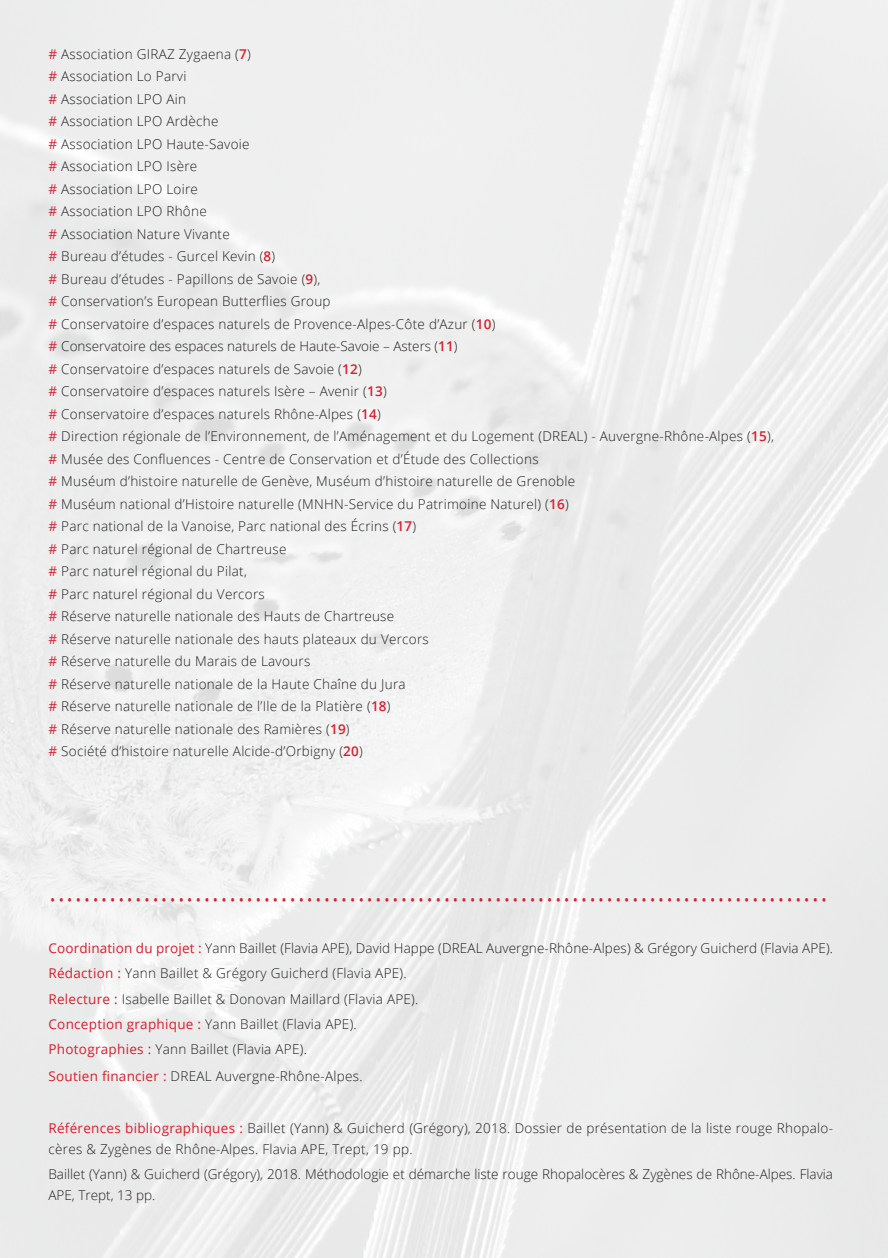
<style>
.page{position:relative;width:888px;height:1258px;background:#fff}
.page>*{position:absolute;margin:0;border:0;box-sizing:border-box;transform-origin:0 0}
.Titre_chapitre_PG{font:300 36px "Open Sans";color:#d81e2c}
.Titre_chapitre_PG-2{font:300 13.5px/21px "Open Sans";letter-spacing:.02em;color:#231f20}
.Titre_chapitre_PG-3{font:300 13.5px/21px "Open Sans";color:#231f20}
.s1{font-weight:400;color:#d81e2c}
.s2{font-weight:600;color:#d81e2c}
</style>
<div class="page">
<p class="Titre_chapitre_PG-2" style="left:49px;top:43px;width:204px"><span class="s1">#</span> Association GIRAZ Zygaena (<span class="s2">7</span>)</p>
<p class="Titre_chapitre_PG-2" style="left:49px;top:66px;width:139px"><span class="s1">#</span> Association Lo Parvi</p>
<p class="Titre_chapitre_PG-2" style="left:49px;top:88px;width:139px"><span class="s1">#</span> Association LPO Ain</p>
<p class="Titre_chapitre_PG-2" style="left:49px;top:111px;width:172px"><span class="s1">#</span> Association LPO Ardèche</p>
<p class="Titre_chapitre_PG-2" style="left:49px;top:133px;width:203px"><span class="s1">#</span> Association LPO Haute-Savoie</p>
<p class="Titre_chapitre_PG-2" style="left:49px;top:156px;width:150px"><span class="s1">#</span> Association LPO Isère</p>
<p class="Titre_chapitre_PG-2" style="left:49px;top:178px;width:151px"><span class="s1">#</span> Association LPO Loire</p>
<p class="Titre_chapitre_PG-2" style="left:49px;top:201px;width:160px"><span class="s1">#</span> Association LPO Rhône</p>
<p class="Titre_chapitre_PG-2" style="left:49px;top:223px;width:183px"><span class="s1">#</span> Association Nature Vivante</p>
<p class="Titre_chapitre_PG-2" style="left:49px;top:246px;width:228px"><span class="s1">#</span> Bureau d’études - Gurcel Kevin (<span class="s2">8</span>)</p>
<p class="Titre_chapitre_PG-2" style="left:49px;top:268px;width:273px"><span class="s1">#</span> Bureau d’études - Papillons de Savoie (<span class="s2">9</span>),</p>
<p class="Titre_chapitre_PG-2" style="left:49px;top:291px;width:284px"><span class="s1">#</span> Conservation’s European Butterflies Group</p>
<p class="Titre_chapitre_PG-2" style="left:49px;top:313px;width:448px"><span class="s1">#</span> Conservatoire d’espaces naturels de Provence-Alpes-Côte d’Azur (<span class="s2">10</span>)</p>
<p class="Titre_chapitre_PG-3" style="left:49px;top:336px;width:410px"><span class="s1">#</span> Conservatoire des espaces naturels de Haute-Savoie – Asters (<span class="s2">11</span>)</p>
<p class="Titre_chapitre_PG-2" style="left:49px;top:358px;width:315px"><span class="s1">#</span> Conservatoire d’espaces naturels de Savoie (<span class="s2">12</span>)</p>
<p class="Titre_chapitre_PG-2" style="left:49px;top:381px;width:340px"><span class="s1">#</span> Conservatoire d’espaces naturels Isère – Avenir (<span class="s2">13</span>)</p>
<p class="Titre_chapitre_PG-2" style="left:49px;top:403px;width:334px"><span class="s1">#</span> Conservatoire d’espaces naturels Rhône-Alpes (<span class="s2">14</span>)</p>
<p class="Titre_chapitre_PG-2" style="left:49px;top:426px;width:727px"><span class="s1">#</span> Direction régionale de l’Environnement, de l’Aménagement et du Logement (DREAL) - Auvergne-Rhône-Alpes (<span class="s2">15</span>),</p>
<p class="Titre_chapitre_PG-2" style="left:49px;top:448px;width:492px"><span class="s1">#</span> Musée des Confluences - Centre de Conservation et d’Étude des Collections</p>
<p class="Titre_chapitre_PG-2" style="left:49px;top:471px;width:528px"><span class="s1">#</span> Muséum d’histoire naturelle de Genève, Muséum d’histoire naturelle de Grenoble</p>
<p class="Titre_chapitre_PG-2" style="left:49px;top:493px;width:522px"><span class="s1">#</span> Muséum national d’Histoire naturelle (MNHN-Service du Patrimoine Naturel) (<span class="s2">16</span>)</p>
<p class="Titre_chapitre_PG-2" style="left:49px;top:516px;width:369px"><span class="s1">#</span> Parc national de la Vanoise, Parc national des Écrins (<span class="s2">17</span>)</p>
<p class="Titre_chapitre_PG-2" style="left:49px;top:538px;width:239px"><span class="s1">#</span> Parc naturel régional de Chartreuse</p>
<p class="Titre_chapitre_PG-2" style="left:49px;top:561px;width:200px"><span class="s1">#</span> Parc naturel régional du Pilat,</p>
<p class="Titre_chapitre_PG-2" style="left:49px;top:583px;width:218px"><span class="s1">#</span> Parc naturel régional du Vercors</p>
<p class="Titre_chapitre_PG-2" style="left:49px;top:606px;width:347px"><span class="s1">#</span> Réserve naturelle nationale des Hauts de Chartreuse</p>
<p class="Titre_chapitre_PG-2" style="left:49px;top:628px;width:382px"><span class="s1">#</span> Réserve naturelle nationale des hauts plateaux du Vercors</p>
<p class="Titre_chapitre_PG-2" style="left:49px;top:651px;width:263px"><span class="s1">#</span> Réserve naturelle du Marais de Lavours</p>
<p class="Titre_chapitre_PG-2" style="left:49px;top:673px;width:359px"><span class="s1">#</span> Réserve naturelle nationale de la Haute Chaîne du Jura</p>
<p class="Titre_chapitre_PG-2" style="left:49px;top:696px;width:344px"><span class="s1">#</span> Réserve naturelle nationale de l’Ile de la Platière (<span class="s2">18</span>)</p>
<p class="Titre_chapitre_PG-2" style="left:49px;top:718px;width:303px"><span class="s1">#</span> Réserve naturelle nationale des Ramières (<span class="s2">19</span>)</p>
<p class="Titre_chapitre_PG-2" style="left:49px;top:741px;width:316px"><span class="s1">#</span> Société d’histoire naturelle Alcide-d’Orbigny (<span class="s2">20</span>)</p>
<p class="Titre_chapitre_PG" style="left:49px;top:863px;width:781px">...........................................................................................</p>
<p class="Titre_chapitre_PG-2" style="left:49px;top:937px;width:786px"><span class="s1">Coordination du projet :</span> Yann Baillet (Flavia APE), David Happe (DREAL Auvergne-Rhône-Alpes) &amp; Grégory Guicherd (Flavia APE).</p>
<p class="Titre_chapitre_PG-2" style="left:49px;top:962px;width:360px"><span class="s1">Rédaction :</span> Yann Baillet &amp; Grégory Guicherd (Flavia APE).</p>
<p class="Titre_chapitre_PG-2" style="left:49px;top:988px;width:371px"><span class="s1">Relecture :</span> Isabelle Baillet &amp; Donovan Maillard (Flavia APE).</p>
<p class="Titre_chapitre_PG-2" style="left:49px;top:1013px;width:310px"><span class="s1">Conception graphique :</span> Yann Baillet (Flavia APE).</p>
<p class="Titre_chapitre_PG-2" style="left:49px;top:1038px;width:260px"><span class="s1">Photographies :</span> Yann Baillet (Flavia APE).</p>
<p class="Titre_chapitre_PG-2" style="left:49px;top:1065px;width:316px"><span class="s1">Soutien financier :</span> DREAL Auvergne-Rhône-Alpes.</p>
<p class="Titre_chapitre_PG-2" style="left:49px;top:1117px;width:786px"><span class="s1">Références bibliographiques :</span> Baillet (Yann) &amp; Guicherd (Grégory), 2018. Dossier de présentation de la liste rouge Rhopalo&shy;cères &amp; Zygènes de Rhône-Alpes. Flavia APE, Trept, 19 pp.</p>
<p class="Titre_chapitre_PG-3" style="left:49px;top:1163px;width:786px">Baillet (Yann) &amp; Guicherd (Grégory), 2018. Méthodologie et démarche liste rouge Rhopalocères &amp; Zygènes de Rhône-Alpes. Flavia<br>APE, Trept, 13 pp.</p>
</div>
